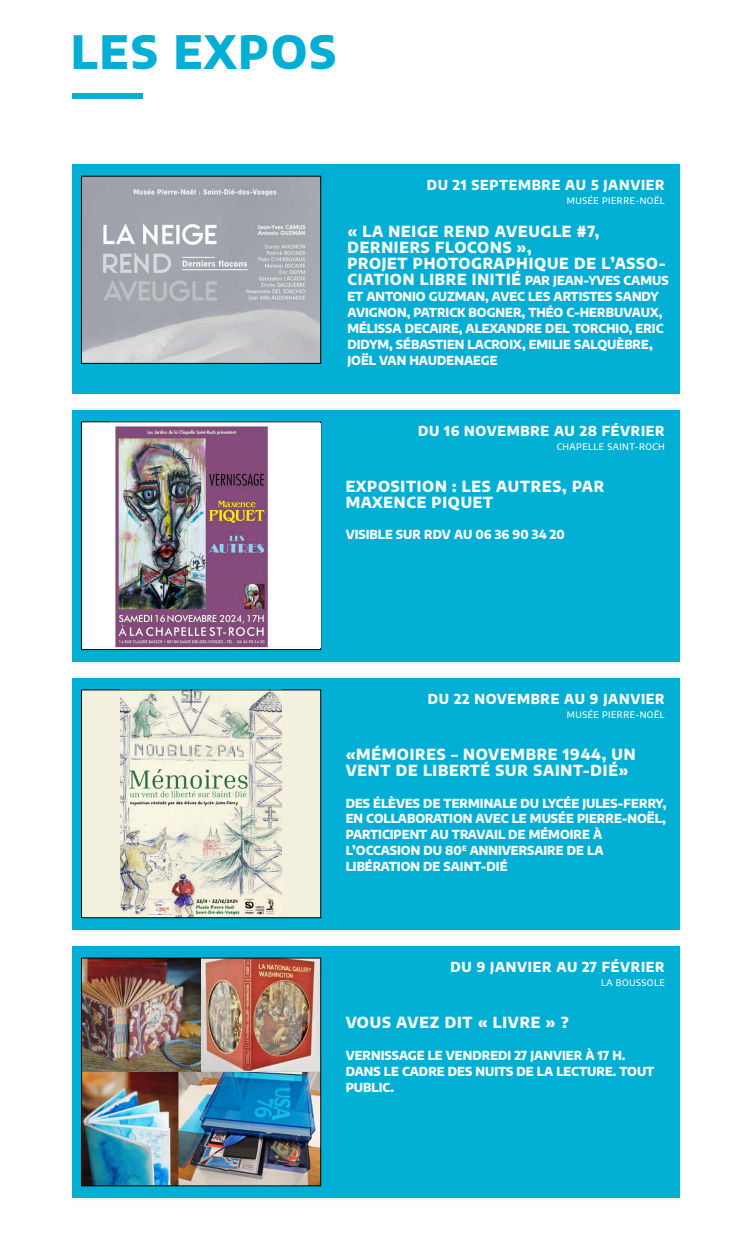
<style>
.page{position:relative;width:750px;height:1250px;background:#fff}
.page>*{position:absolute;margin:0;border:0;box-sizing:border-box;transform-origin:0 0}
.t1{font:800 45.12px "Encode Sans";letter-spacing:.05em;color:#00afd3}
.t2{font:800 15.06px/15.9px "Encode Sans";letter-spacing:.05em;color:#fff}
.t3{font:800 13.5px "Encode Sans";letter-spacing:.05em;color:#fff}
.t4{font:800 12.25px/15.9px "Encode Sans";color:#fff}
.t5{font:500 9px "Encode Sans";letter-spacing:.05em;color:#fff}
.s1{font-size:12.25px}
</style>
<div class="page">
<div style="left:72px;top:94px;width:70px;height:5px;background:#00afd3"></div>
<div style="left:70px;top:161px;width:613px;height:236px;background:#000;opacity:.15"></div>
<div style="left:73px;top:164px;width:607px;height:230px;background:#00afd3"></div>
<img style="left:83px;top:178px;width:236px;height:184px">
<div style="left:81px;top:176px;width:240px;height:188px;border:1px solid #000"></div>
<div style="left:70px;top:675px;width:613px;height:258px;background:#000;opacity:.15"></div>
<div style="left:73px;top:678px;width:607px;height:252px;background:#00afd3"></div>
<div style="left:70px;top:943px;width:613px;height:258px;background:#000;opacity:.15"></div>
<div style="left:73px;top:946px;width:607px;height:252px;background:#00afd3"></div>
<div style="left:82px;top:690px;width:239px;height:228px;background:#f3f0df"></div>
<img style="left:121px;top:692px;width:161px;height:224px">
<div style="left:81px;top:690px;width:240px;height:228px;border:1px solid #000"></div>
<img style="left:83px;top:960px;width:236px;height:224px">
<div style="left:81px;top:958px;width:240px;height:228px;border:1px solid #000"></div>
<div style="left:70px;top:407px;width:613px;height:258px;background:#000;opacity:.15"></div>
<div style="left:73px;top:410px;width:607px;height:252px;background:#00afd3"></div>
<div style="left:82px;top:422px;width:239px;height:228px;background:#fff"></div>
<img style="left:115px;top:426px;width:154px;height:222px">
<div style="left:81px;top:422px;width:240px;height:228px;border:1px solid #000"></div>
<div style="left:275px;top:424px;width:45px;height:224px;background:#fff"></div>
<h1 class="t1" style="left:71px;top:17px;width:267px">LES EXPOS</h1>
<p class="t3" style="left:427px;top:174px;width:240px">DU 21 SEPTEMBRE AU 5 JANVIER</p>
<p class="t5" style="left:567px;top:194px;width:99px">MUSÉE PIERRE-NOËL</p>
<p class="t2" style="left:347px;top:223px;width:323px">« LA NEIGE REND AVEUGLE #7,<br>DERNIERS FLOCONS »,<br>PROJET PHOTOGRAPHIQUE DE L’ASSO-<br>CIATION LIBRE INITIÉ <span class="s1">PAR JEAN-YVES CAMUS</span></p>
<p class="t4" style="left:347px;top:288px;width:318px">ET ANTONIO GUZMAN, AVEC LES ARTISTES SANDY AVIGNON, PATRICK BOGNER, THÉO C-HERBUVAUX, MÉLISSA DECAIRE, ALEXANDRE DEL TORCHIO, ERIC DIDYM, SÉBASTIEN LACROIX, EMILIE SALQUÈBRE, JOËL VAN HAUDENAEGE</p>
<p class="t3" style="left:418px;top:420px;width:248px">DU 16 NOVEMBRE AU 28 FÉVRIER</p>
<p class="t5" style="left:557px;top:440px;width:110px">CHAPELLE SAINT-ROCH</p>
<p class="t2" style="left:346px;top:477px;width:260px">EXPOSITION : LES AUTRES, PAR<br>MAXENCE PIQUET</p>
<p class="t4" style="left:346px;top:526px;width:221px">VISIBLE SUR RDV AU 06 36 90 34 20</p>
<p class="t3" style="left:428px;top:688px;width:238px">DU 22 NOVEMBRE AU 9 JANVIER</p>
<p class="t5" style="left:567px;top:708px;width:99px">MUSÉE PIERRE-NOËL</p>
<p class="t2" style="left:346px;top:745px;width:291px">«MÉMOIRES – NOVEMBRE 1944, UN<br>VENT DE LIBERTÉ SUR SAINT-DIÉ»</p>
<p class="t4" style="left:346px;top:794px;width:322px">DES ÉLÈVES DE TERMINALE DU LYCÉE JULES-FERRY, EN COLLABORATION AVEC LE MUSÉE PIERRE-NOËL, PARTICIPENT AU TRAVAIL DE MÉMOIRE À L’OCCASION DU 80<sup>E</sup> ANNIVERSAIRE DE LA LIBÉRATION DE SAINT-DIÉ</p>
<p class="t3" style="left:451px;top:956px;width:216px">DU 9 JANVIER AU 27 FÉVRIER</p>
<p class="t5" style="left:601px;top:976px;width:65px">LA BOUSSOLE</p>
<p class="t2" style="left:346px;top:1013px;width:225px">VOUS AVEZ DIT « LIVRE » ?</p>
<p class="t4" style="left:346px;top:1046px;width:310px">VERNISSAGE LE VENDREDI 27 JANVIER À 17 H.<br>DANS LE CADRE DES NUITS DE LA LECTURE. TOUT<br>PUBLIC.</p>
</div>
